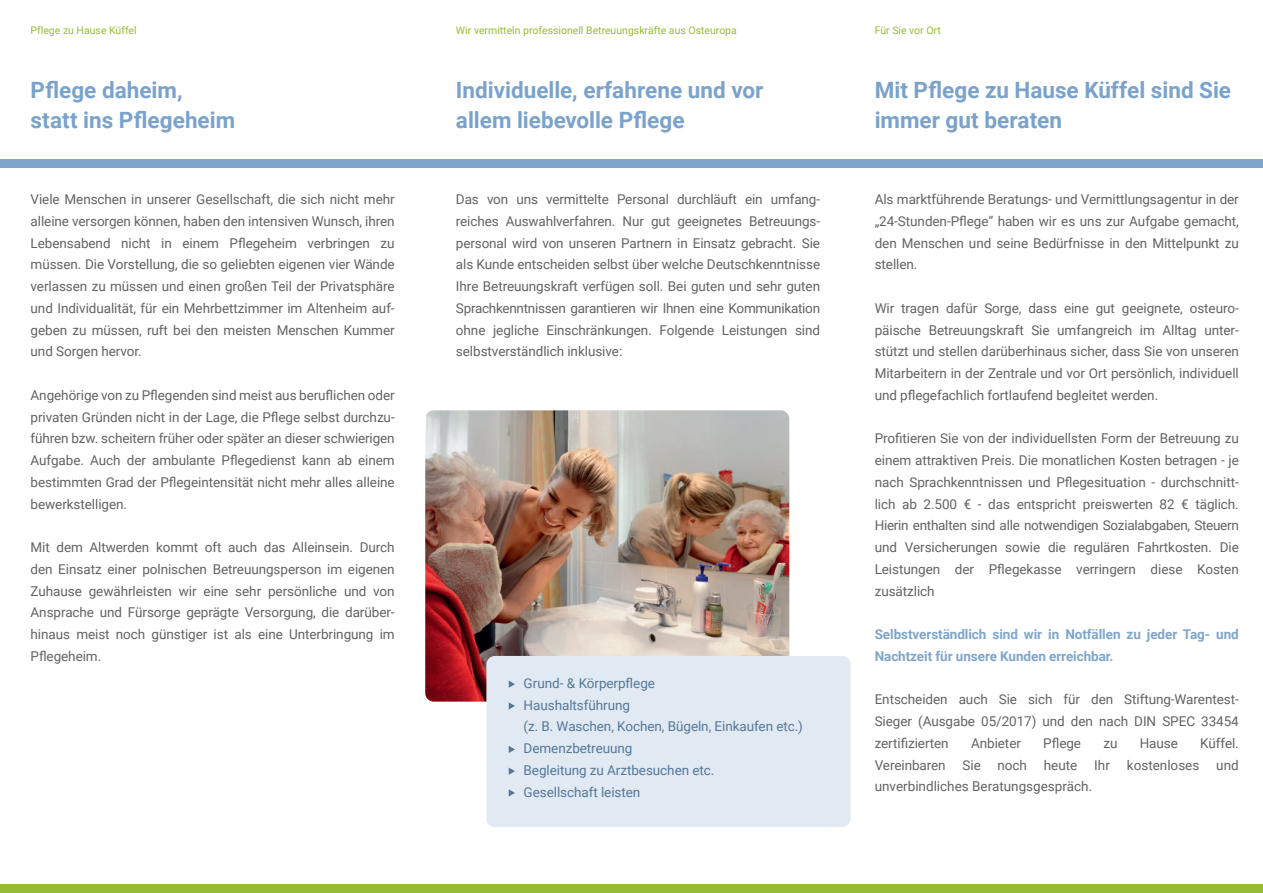
<style>
.page{position:relative;width:1263px;height:893px;background:#fff}
.page>*{position:absolute;margin:0;border:0;box-sizing:border-box;transform-origin:0 0}
.t1{font:700 22.5px/30.6px "Roboto";color:#7aa2cb}
.t2{font:13.5px/21.8px "Roboto";letter-spacing:-.005em;color:#636366;text-align:justify}
.t3{font:13.5px/21.8px "Roboto";letter-spacing:-.005em;color:#557899}
.t4{font:700 13.5px/21.8px "Roboto";letter-spacing:-.005em;color:#7fa5cb}
.t5{font:10.5px "Roboto";color:#96bc33}
</style>
<div class="page">
<img style="left:425px;top:410px;width:364px;height:292px">
<div style="left:486px;top:656px;width:364px;height:171px;background:#e1e9f3;border-radius:9px"></div>
<svg style="left:509px;top:680px;width:6px;height:8px"></svg>
<svg style="left:509px;top:702px;width:6px;height:7px"></svg>
<svg style="left:509px;top:746px;width:6px;height:7px"></svg>
<svg style="left:509px;top:767px;width:6px;height:8px"></svg>
<svg style="left:509px;top:789px;width:6px;height:7px"></svg>
<div style="left:0;top:159px;width:1263px;height:9px;background:#7fa5cb"></div>
<div style="left:0;top:884px;width:1263px;height:9px;background:#96bc33"></div>
<p class="t5" style="left:31px;top:26px;width:108px">Pflege zu Hause Küffel</p>
<h1 class="t1" style="left:31px;top:74px;width:206px">Pflege daheim, statt ins Pflegeheim</h1>
<p class="t2" style="left:31px;top:189px;width:366px">Viele Menschen in unserer Gesellschaft, die sich nicht mehr alleine versorgen können, haben den intensiven Wunsch, ihren Lebensabend nicht in einem Pflegeheim verbringen zu müssen. Die Vorstellung, die so geliebten eigenen vier Wände verlassen zu müssen und einen großen Teil der Privatsphäre und Individualität, für ein Mehrbettzimmer im Altenheim auf&shy;geben zu müssen, ruft bei den meisten Menschen Kummer und Sorgen hervor.</p>
<p class="t2" style="left:31px;top:384px;width:366px">Angehörige von zu Pflegenden sind meist aus beruflichen oder privaten Gründen nicht in der Lage, die Pflege selbst durchzu&shy;führen bzw. scheitern früher oder später an dieser schwierigen Aufgabe. Auch der ambulante Pflegedienst kann ab einem bestimmten Grad der Pflegeintensität nicht mehr alles alleine bewerkstelligen.</p>
<p class="t2" style="left:31px;top:537px;width:366px">Mit dem Altwerden kommt oft auch das Alleinsein. Durch den Einsatz einer polnischen Betreuungsperson im eigenen Zuhause gewährleisten wir eine sehr persönliche und von Ansprache und Fürsorge geprägte Versorgung, die darüber&shy;hinaus meist noch günstiger ist als eine Unterbringung im Pflegeheim.</p>
<p class="t5" style="left:456px;top:26px;width:282px">Wir vermitteln professionell Betreuungskräfte aus Osteuropa</p>
<h1 class="t1" style="left:456px;top:74px;width:309px">Individuelle, erfahrene und vor allem liebevolle Pflege</h1>
<p class="t2" style="left:456px;top:189px;width:366px">Das von uns vermittelte Personal durchläuft ein umfang&shy;reiches Auswahlverfahren. Nur gut geeignetes Betreuungs&shy;personal wird von unseren Partnern in Einsatz gebracht. Sie als Kunde entscheiden selbst über welche Deutschkenntnisse Ihre Betreuungskraft verfügen soll. Bei guten und sehr guten Sprachkenntnissen garantieren wir Ihnen eine Kommunikation ohne jegliche Einschränkungen. Folgende Leistungen sind selbstverständlich inklusive:</p>
<p class="t3" style="left:524px;top:672px;width:281px">Grund- &amp; Körperpflege<br>Haushaltsführung<br>(z. B. Waschen, Kochen, Bügeln, Einkaufen etc.)<br>Demenzbetreuung<br>Begleitung zu Arztbesuchen etc.<br>Gesellschaft leisten</p>
<p class="t5" style="left:875px;top:26px;width:68px">Für Sie vor Ort</p>
<h1 class="t1" style="left:875px;top:74px;width:358px">Mit Pflege zu Hause Küffel sind Sie immer gut beraten</h1>
<p class="t2" style="left:875px;top:189px;width:366px">Als marktführende Beratungs- und Vermittlungsagentur in der „24-Stunden-Pflege“ haben wir es uns zur Aufgabe gemacht, den Menschen und seine Bedürfnisse in den Mittelpunkt zu stellen.</p>
<p class="t2" style="left:875px;top:298px;width:366px">Wir tragen dafür Sorge, dass eine gut geeignete, osteuro&shy;päische Betreuungskraft Sie umfangreich im Alltag unter&shy;stützt und stellen darüberhinaus sicher, dass Sie von unseren Mitarbeitern in der Zentrale und vor Ort persönlich, individuell und pflegefachlich fortlaufend begleitet werden.</p>
<p class="t2" style="left:875px;top:427px;width:366px">Profitieren Sie von der individuellsten Form der Betreuung zu einem attraktiven Preis. Die monatlichen Kosten betragen - je nach Sprachkenntnissen und Pflegesituation - durchschnitt&shy;lich ab 2.500 € - das entspricht preiswerten 82 € täglich.<br>Hierin enthalten sind alle notwendigen Sozialabgaben, Steuern und Versicherungen sowie die regulären Fahrtkosten. Die Leistungen der Pflegekasse verringern diese Kosten zusätzlich</p>
<p class="t4" style="left:875px;top:624px;width:366px">Selbstverständlich sind wir in Notfällen zu jeder Tag- und<br>Nachtzeit für unsere Kunden erreichbar.</p>
<p class="t2" style="left:875px;top:690px;width:366px">Entscheiden auch Sie sich für den Stiftung-Warentest-Sieger (Ausgabe 05/2017) und den nach DIN SPEC 33454 zertifizierten</p>
<p class="t2" style="left:971px;top:732px;width:51px">Anbieter</p>
<p class="t2" style="left:1043px;top:732px;width:39px">Pflege</p>
<p class="t2" style="left:1103px;top:732px;width:16px">zu</p>
<p class="t2" style="left:1140px;top:732px;width:40px">Hause</p>
<p class="t2" style="left:1200px;top:732px;width:40px">Küffel.</p>
<p class="t2" style="left:875px;top:755px;width:237px">Vereinbaren Sie noch heute Ihr</p>
<p class="t2" style="left:1127px;top:755px;width:113px">kostenloses und</p>
<p class="t2" style="left:875px;top:777px;width:219px">unverbindliches Beratungsgespräch.</p>
</div>
